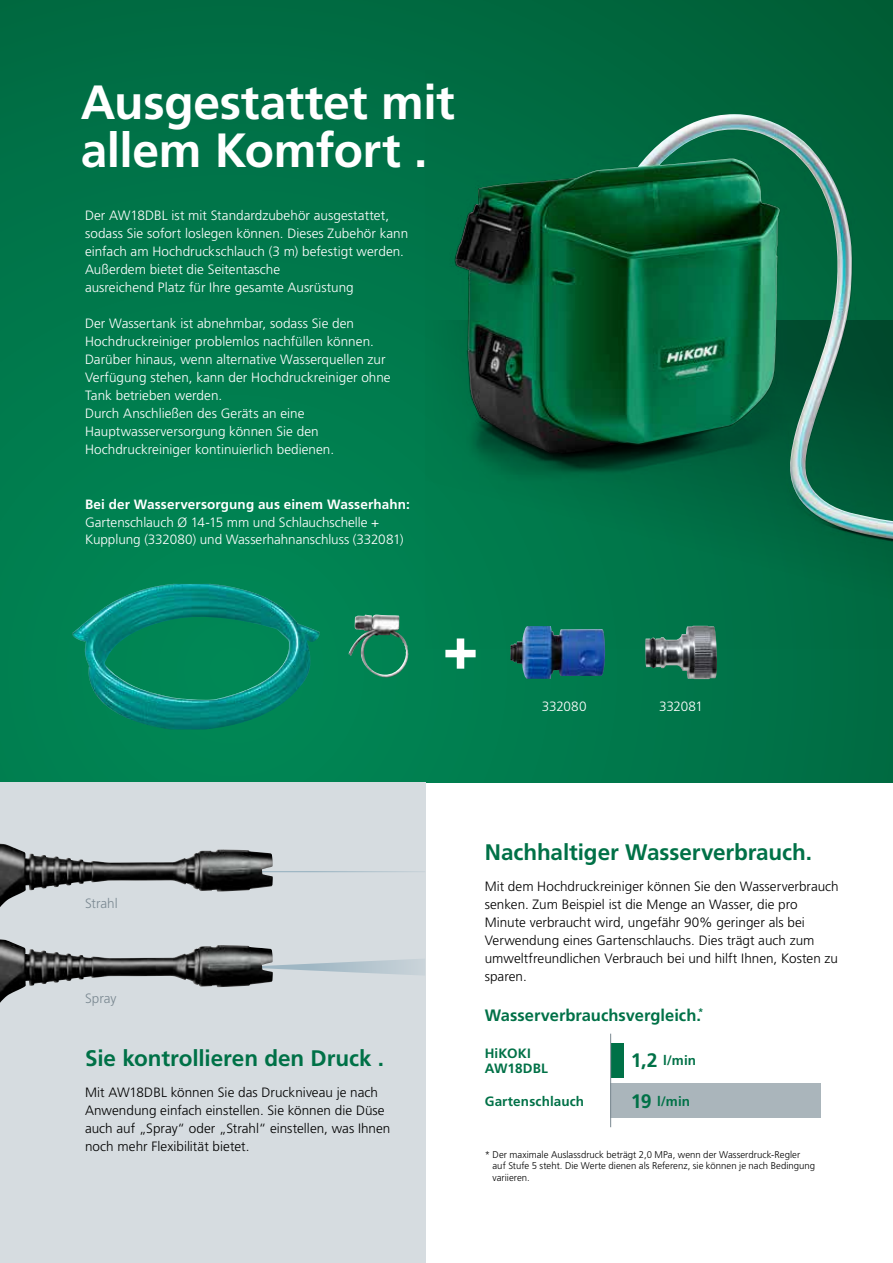
<style>
.page{position:relative;width:893px;height:1263px;background:#fff}
.page>*{position:absolute;margin:0;border:0;box-sizing:border-box;transform-origin:0 0}
.t1{font:700 48px/48px "Frutiger LT Std";letter-spacing:-.01em;color:#fff}
.t2{font:700 22.5px "Frutiger LT Std";letter-spacing:-.005em;color:#007147}
.t3{font:700 16.5px "Frutiger LT Std";color:#007147}
.t4{font:300 13.5px/18px "Frutiger LT Std";color:#fff}
.t5{font:300 13.5px/18px "Frutiger LT Std";color:#000}
.t6{font:700 13.5px/15px "Frutiger LT Std";letter-spacing:.01em;color:#007147}
.t7{font:700 13.5px "Frutiger LT Std";letter-spacing:.01em;color:#fff}
.t8{font:300 13.5px "Frutiger LT Std";color:#7a8891}
.t9{font:300 9.75px/11.2px "Frutiger LT Std";letter-spacing:.005em;color:#000}
.s1{font-size:19.5px}
</style>
<div class="page">
<div style="left:0;top:0;width:893px;height:782px;background:linear-gradient(to bottom,#006c43,#008856)"></div>
<div style="left:425px;top:320px;width:468px;height:462px;background:#00764a"></div>
<div style="left:0;top:782px;width:425px;height:481px;background:#d6dce0"></div>
<hr style="left:262px;top:871px;width:163px;height:1px;background:#7eaac0">
<img style="left:0;top:844px;width:273px;height:63px">
<img style="left:0;top:939px;width:273px;height:64px">
<svg style="left:262px;top:958px;width:163px;height:18px"></svg>
<img style="left:425px;top:70px;width:468px;height:578px">
<img style="left:456px;top:116px;width:381px;height:337px">
<div style="left:611px;top:1043px;width:12px;height:34px;background:#007147"></div>
<div style="left:611px;top:1084px;width:210px;height:34px;background:#aab5bb"></div>
<hr style="left:610px;top:1034px;width:1px;height:93px;background:#7a8891">
<img style="left:645px;top:624px;width:72px;height:55px">
<svg style="left:445px;top:638px;width:31px;height:31px"></svg>
<img style="left:72px;top:584px;width:248px;height:145px">
<img style="left:510px;top:626px;width:95px;height:53px">
<img style="left:349px;top:615px;width:59px;height:62px">
<h1 class="t1" style="left:81px;top:78px;width:375px">Ausgestattet mit allem Komfort .</h1>
<p class="t4" style="left:85px;top:206px;width:325px">Der AW18DBL ist mit Standardzubehör ausgestattet, sodass Sie sofort loslegen können. Dieses Zubehör kann einfach am Hochdruckschlauch (3 m) befestigt werden.<br>Außerdem bietet die Seitentasche<br>ausreichend Platz für Ihre gesamte Ausrüstung</p>
<p class="t4" style="left:85px;top:314px;width:307px">Der Wassertank ist abnehmbar, sodass Sie den Hochdruckreiniger problemlos nachfüllen können.<br>Darüber hinaus, wenn alternative Wasserquellen zur Verfügung stehen, kann der Hochdruckreiniger ohne Tank betrieben werden.<br>Durch Anschließen des Geräts an eine Hauptwasserversorgung können Sie den Hochdruckreiniger kontinuierlich bedienen.</p>
<p class="t7" style="left:85px;top:496px;width:326px">Bei der Wasserversorgung aus einem Wasserhahn:</p>
<p class="t4" style="left:85px;top:515px;width:320px;line-height:16.5px">Gartenschlauch Ø 14-15 mm und Schlauchschelle +<br>Kupplung (332080) und Wasserhahnanschluss (332081)</p>
<p class="t8" style="left:85px;top:895px;width:34px">Strahl</p>
<p class="t8" style="left:85px;top:991px;width:33px">Spray</p>
<h2 class="t2" style="left:85px;top:1045px;width:300px">Sie kontrollieren den Druck .</h2>
<p class="t5" style="left:85px;top:1084px;width:307px">Mit AW18DBL können Sie das Druckniveau je nach Anwendung einfach einstellen. Sie können die Düse auch auf „Spray“ oder „Strahl“ einstellen, was Ihnen noch mehr Flexibilität bietet.</p>
<p class="t4" style="left:542px;top:697px;width:46px">332080</p>
<p class="t4" style="left:659px;top:697px;width:45px">332081</p>
<h2 class="t2" style="left:485px;top:838px;width:329px">Nachhaltiger Wasserverbrauch.</h2>
<p class="t5" style="left:485px;top:878px;width:356px">Mit dem Hochdruckreiniger können Sie den Wasserverbrauch senken. Zum Beispiel ist die Menge an Wasser, die pro Minute verbraucht wird, ungefähr 90% geringer als bei Verwendung eines Gartenschlauchs. Dies trägt auch zum umweltfreundlichen Verbrauch bei und hilft Ihnen, Kosten zu sparen.</p>
<p class="t3" style="left:485px;top:1005px;width:220px">Wasserverbrauchsvergleich.<sup>*</sup></p>
<p class="t6" style="left:485px;top:1045px;width:65px">HiKOKI<br>AW18DBL</p>
<p class="t6" style="left:485px;top:1093px;width:101px">Gartenschlauch</p>
<p class="t6" style="left:631px;top:1053px;width:67px"><span class="s1">1,2</span> l/min</p>
<p class="t6" style="left:631px;top:1093px;width:61px"><span class="s1">19</span> l/min</p>
<p class="t9" style="left:493px;top:1149px;width:324px;text-indent:-8px">* Der maximale Auslassdruck beträgt 2,0 MPa, wenn der Wasserdruck-Regler auf Stufe 5 steht. Die Werte dienen als Referenz, sie können je nach Bedingung variieren.</p>
</div>
